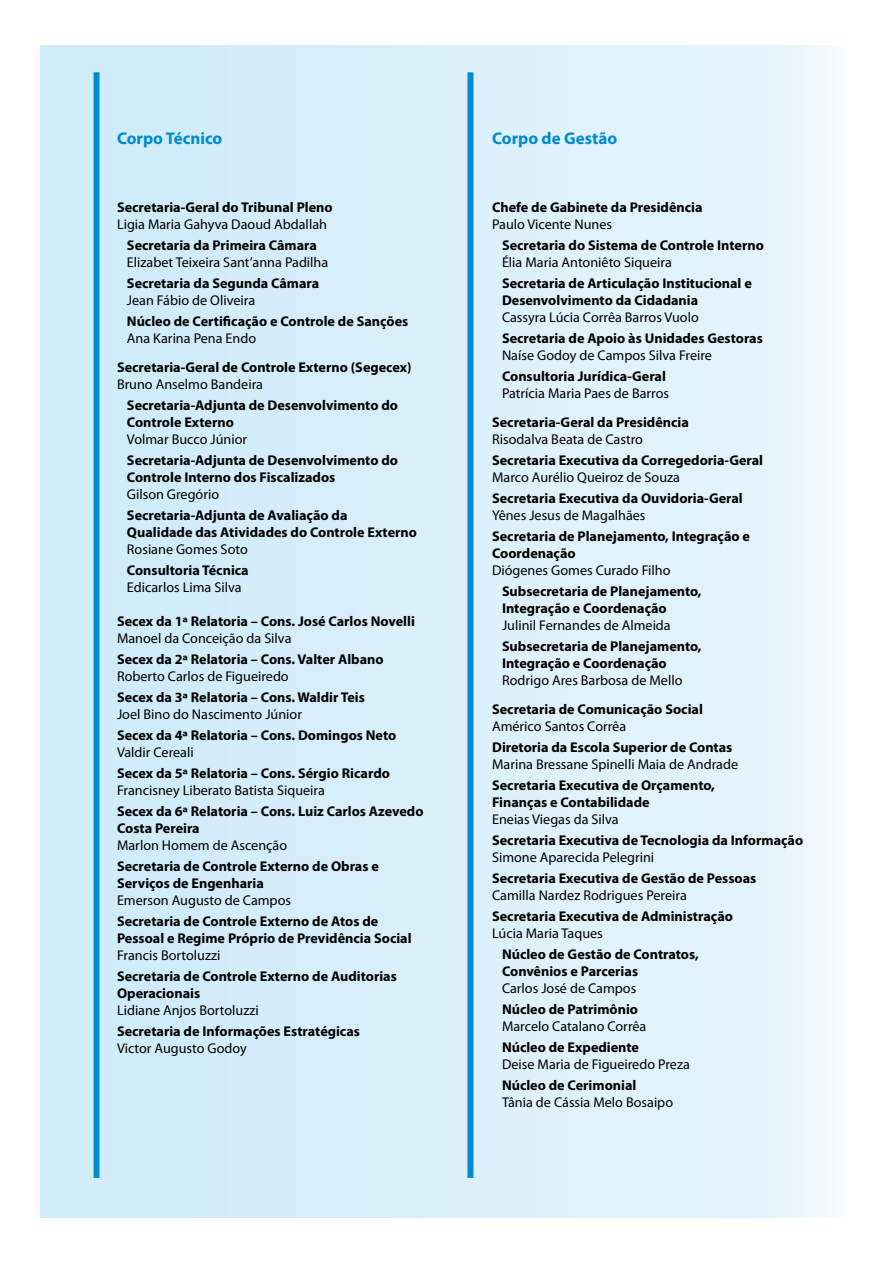
<style>
.page{position:relative;width:893px;height:1263px;background:#fff}
.page>*{position:absolute;margin:0;border:0;box-sizing:border-box;transform-origin:0 0}
.t1{font:700 16.95px "Myriad Pro";color:#008bd0}
.t2{font:700 14.1px/17px "Myriad Pro";color:#000}
.t3{font:14.1px "Myriad Pro";color:#000}
</style>
<div class="page">
<div style="left:40px;top:45px;width:808px;height:1173px;background:linear-gradient(to right,#cceaf9,#eaf6fc)"></div>
<div style="left:94px;top:72px;width:6px;height:1106px;background:#008bd0"></div>
<div style="left:467px;top:72px;width:6px;height:1106px;background:#008bd0"></div>
<p class="t1" style="left:117px;top:127px;width:107px">Corpo Técnico</p>
<p class="t2" style="left:117px;top:198px;width:217px">Secretaria-Geral do Tribunal Pleno</p>
<p class="t3" style="left:117px;top:215px;width:211px">Ligia Maria Gahyva Daoud Abdallah</p>
<p class="t2" style="left:117px;top:236px;width:201px">Secretaria da Primeira Câmara</p>
<p class="t3" style="left:127px;top:253px;width:203px">Elizabet Teixeira Sant’anna Padilha</p>
<p class="t2" style="left:117px;top:274px;width:204px">Secretaria da Segunda Câmara</p>
<p class="t3" style="left:127px;top:291px;width:130px">Jean Fábio de Oliveira</p>
<p class="t2" style="left:127px;top:312px;width:283px">Núcleo de Certificação e Controle de Sanções</p>
<p class="t3" style="left:127px;top:329px;width:131px">Ana Karina Pena Endo</p>
<p class="t2" style="left:117px;top:358px;width:296px">Secretaria-Geral de Controle Externo (Segecex)</p>
<p class="t3" style="left:117px;top:375px;width:148px">Bruno Anselmo Bandeira</p>
<p class="t2" style="left:127px;top:396px;width:273px">Secretaria-Adjunta de Desenvolvimento do<br>Controle Externo</p>
<p class="t3" style="left:127px;top:430px;width:122px">Volmar Bucco Júnior</p>
<p class="t2" style="left:127px;top:451px;width:273px;text-indent:-10px">Secretaria-Adjunta de Desenvolvimento do<br>Controle Interno dos Fiscalizados</p>
<p class="t3" style="left:127px;top:485px;width:94px">Gilson Gregório</p>
<p class="t2" style="left:127px;top:506px;width:292px;text-indent:-10px">Secretaria-Adjunta de Avaliação da<br>Qualidade das Atividades do Controle Externo</p>
<p class="t3" style="left:127px;top:540px;width:122px">Rosiane Gomes Soto</p>
<p class="t2" style="left:127px;top:561px;width:123px">Consultoria Técnica</p>
<p class="t3" style="left:127px;top:578px;width:116px">Edicarlos Lima Silva</p>
<p class="t2" style="left:117px;top:612px;width:299px">Secex da 1ª Relatoria – Cons. José Carlos Novelli</p>
<p class="t3" style="left:117px;top:629px;width:176px">Manoel da Conceição da Silva</p>
<p class="t2" style="left:117px;top:650px;width:268px">Secex da 2ª Relatoria – Cons. Valter Albano</p>
<p class="t3" style="left:117px;top:667px;width:173px">Roberto Carlos de Figueiredo</p>
<p class="t2" style="left:117px;top:688px;width:249px">Secex da 3ª Relatoria – Cons. Waldir Teis</p>
<p class="t3" style="left:117px;top:705px;width:186px">Joel Bino do Nascimento Júnior</p>
<p class="t2" style="left:117px;top:726px;width:281px">Secex da 4ª Relatoria – Cons. Domingos Neto</p>
<p class="t3" style="left:117px;top:743px;width:78px">Valdir Cereali</p>
<p class="t2" style="left:117px;top:764px;width:274px">Secex da 5ª Relatoria – Cons. Sérgio Ricardo</p>
<p class="t3" style="left:117px;top:781px;width:209px">Francisney Liberato Batista Siqueira</p>
<p class="t2" style="left:117px;top:802px;width:308px">Secex da 6ª Relatoria – Cons. Luiz Carlos Azevedo<br>Costa Pereira</p>
<p class="t3" style="left:117px;top:836px;width:172px">Marlon Homem de Ascenção</p>
<p class="t2" style="left:117px;top:857px;width:263px">Secretaria de Controle Externo de Obras e<br>Serviços de Engenharia</p>
<p class="t3" style="left:117px;top:891px;width:176px">Emerson Augusto de Campos</p>
<p class="t2" style="left:117px;top:912px;width:296px">Secretaria de Controle Externo de Atos de<br>Pessoal e Regime Próprio de Previdência Social</p>
<p class="t3" style="left:117px;top:946px;width:105px">Francis Bortoluzzi</p>
<p class="t2" style="left:117px;top:967px;width:281px">Secretaria de Controle Externo de Auditorias<br>Operacionais</p>
<p class="t3" style="left:117px;top:1001px;width:143px">Lidiane Anjos Bortoluzzi</p>
<p class="t2" style="left:117px;top:1022px;width:245px">Secretaria de Informações Estratégicas</p>
<p class="t3" style="left:117px;top:1039px;width:131px">Victor Augusto Godoy</p>
<p class="t1" style="left:492px;top:127px;width:127px">Corpo de Gestão</p>
<p class="t2" style="left:492px;top:198px;width:212px">Chefe de Gabinete da Presidência</p>
<p class="t3" style="left:492px;top:216px;width:121px">Paulo Vicente Nunes</p>
<p class="t2" style="left:492px;top:236px;width:273px">Secretaria do Sistema de Controle Interno</p>
<p class="t3" style="left:502px;top:254px;width:171px">Élia Maria Antoniêto Siqueira</p>
<p class="t2" style="left:502px;top:274px;width:251px">Secretaria de Articulação Institucional e<br>Desenvolvimento da Cidadania</p>
<p class="t3" style="left:502px;top:309px;width:198px">Cassyra Lúcia Corrêa Barros Vuolo</p>
<p class="t2" style="left:492px;top:329px;width:272px">Secretaria de Apoio às Unidades Gestoras</p>
<p class="t3" style="left:502px;top:347px;width:212px">Naíse Godoy de Campos Silva Freire</p>
<p class="t2" style="left:502px;top:367px;width:165px">Consultoria Jurídica-Geral</p>
<p class="t3" style="left:502px;top:385px;width:169px">Patrícia Maria Paes de Barros</p>
<p class="t2" style="left:492px;top:413px;width:198px">Secretaria-Geral da Presidência</p>
<p class="t3" style="left:492px;top:431px;width:152px">Risodalva Beata de Castro</p>
<p class="t2" style="left:492px;top:451px;width:273px">Secretaria Executiva da Corregedoria-Geral</p>
<p class="t3" style="left:492px;top:469px;width:190px">Marco Aurélio Queiroz de Souza</p>
<p class="t2" style="left:492px;top:489px;width:252px">Secretaria Executiva da Ouvidoria-Geral</p>
<p class="t3" style="left:492px;top:507px;width:155px">Yênes Jesus de Magalhães</p>
<p class="t2" style="left:492px;top:527px;width:259px">Secretaria de Planejamento, Integração e<br>Coordenação</p>
<p class="t3" style="left:492px;top:562px;width:180px">Diógenes Gomes Curado Filho</p>
<p class="t2" style="left:502px;top:582px;width:201px;text-indent:-10px">Subsecretaria de Planejamento,<br>Integração e Coordenação</p>
<p class="t3" style="left:502px;top:617px;width:170px">Julinil Fernandes de Almeida</p>
<p class="t2" style="left:502px;top:637px;width:201px">Subsecretaria de Planejamento,<br>Integração e Coordenação</p>
<p class="t3" style="left:502px;top:672px;width:182px">Rodrigo Ares Barbosa de Mello</p>
<p class="t2" style="left:492px;top:700px;width:212px">Secretaria de Comunicação Social</p>
<p class="t3" style="left:492px;top:718px;width:136px">Américo Santos Corrêa</p>
<p class="t2" style="left:492px;top:738px;width:242px">Diretoria da Escola Superior de Contas</p>
<p class="t3" style="left:492px;top:756px;width:248px">Marina Bressane Spinelli Maia de Andrade</p>
<p class="t2" style="left:492px;top:776px;width:224px">Secretaria Executiva de Orçamento,<br>Finanças e Contabilidade</p>
<p class="t3" style="left:492px;top:811px;width:128px">Eneias Viegas da Silva</p>
<p class="t2" style="left:492px;top:831px;width:313px">Secretaria Executiva de Tecnologia da Informação</p>
<p class="t3" style="left:492px;top:849px;width:164px">Simone Aparecida Pelegrini</p>
<p class="t2" style="left:492px;top:869px;width:266px">Secretaria Executiva de Gestão de Pessoas</p>
<p class="t3" style="left:492px;top:887px;width:196px">Camilla Nardez Rodrigues Pereira</p>
<p class="t2" style="left:492px;top:907px;width:242px">Secretaria Executiva de Administração</p>
<p class="t3" style="left:492px;top:925px;width:112px">Lúcia Maria Taques</p>
<p class="t2" style="left:502px;top:945px;width:198px">Núcleo de Gestão de Contratos,<br>Convênios e Parcerias</p>
<p class="t3" style="left:502px;top:980px;width:136px">Carlos José de Campos</p>
<p class="t2" style="left:502px;top:1000px;width:138px">Núcleo de Patrimônio</p>
<p class="t3" style="left:502px;top:1018px;width:146px">Marcelo Catalano Corrêa</p>
<p class="t2" style="left:502px;top:1038px;width:139px">Núcleo de Expediente</p>
<p class="t3" style="left:502px;top:1056px;width:189px">Deise Maria de Figueiredo Preza</p>
<p class="t2" style="left:502px;top:1076px;width:136px">Núcleo de Cerimonial</p>
<p class="t3" style="left:502px;top:1094px;width:173px">Tânia de Cássia Melo Bosaipo</p>
</div>
